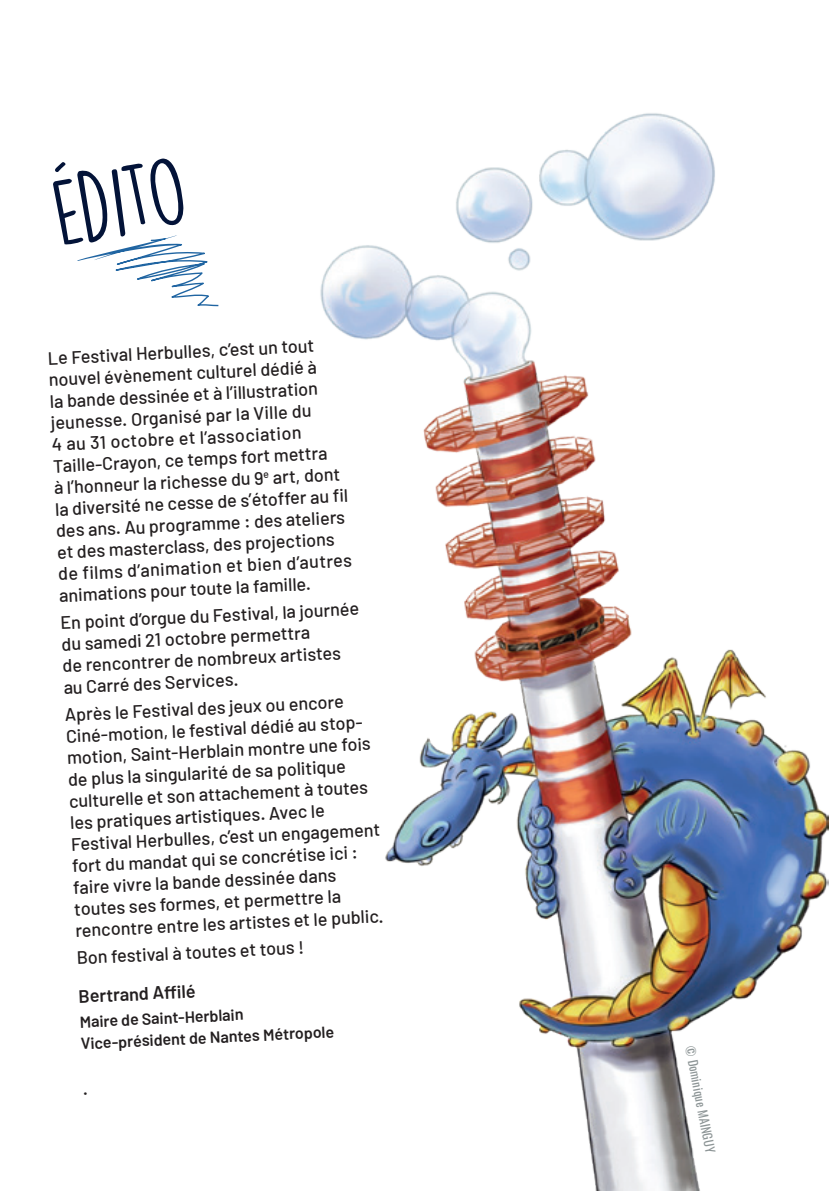
<style>
.page{position:relative;width:840px;height:1191px;background:#fff}
.page>*{position:absolute;margin:0;border:0;box-sizing:border-box;transform-origin:0 0}
.t1{font:86.4px "DK Lemon Yellow Sun";color:#031338}
.t2{font:500 18px/21.6px "Barlow";color:#231f20}
.t3{font:600 18px "Barlow";color:#231f20}
.t4{font:600 16px/21.8px "Barlow";color:#231f20}
.t5{font:12px "Oswald";color:#8d9596}
</style>
<div class="page">
<img style="left:320px;top:113px;width:508px;height:1078px">
<svg style="left:77px;top:235px;width:141px;height:71px"></svg>
<h1 class="t1" style="left:45px;top:161px;width:135px;rotate:-10deg">édito</h1>
<p class="t2" style="left:46px;top:348px;width:295px;rotate:-3deg">Le Festival Herbulles, c’est un tout nouvel évènement culturel dédié à<br>la bande dessinée et à l’illustration jeunesse. Organisé par la Ville du<br>4 au 31 octobre et l’association Taille-Crayon, ce temps fort mettra<br>à l’honneur la richesse du 9<sup>e</sup> art, dont la diversité ne cesse de s’étoffer au fi l des ans. Au programme : des ateliers et des masterclass, des projections de films d’animation et bien d’autres animations pour toute la famille.</p>
<p class="t2" style="left:60px;top:612px;width:301px;rotate:-3deg">En point d’orgue du Festival, la journée du samedi 21 octobre permettra<br>de rencontrer de nombreux artistes au Carré des Services.</p>
<p class="t2" style="left:63px;top:704px;width:311px;rotate:-3deg">Après le Festival des jeux ou encore Ciné-motion, le festival dédié au stop&shy;motion, Saint-Herblain montre une fois de plus la singularité de sa politique culturelle et son attachement à toutes les pratiques artistiques. Avec le Festival Herbulles, c’est un engagement fort du mandat qui se concrétise ici : faire vivre la bande dessinée dans toutes ses formes, et permettre la rencontre entre les artistes et le public.</p>
<p class="t2" style="left:76px;top:947px;width:229px;rotate:-3deg">Bon festival à toutes et tous !</p>
<p class="t3" style="left:78px;top:985px;width:119px;rotate:-3deg">Bertrand Affi lé</p>
<p class="t4" style="left:79px;top:1011px;width:255px;rotate:-3deg">Maire de Saint-Herblain<br>Vice-président de Nantes Métropole</p>
<p class="t5" style="left:700px;top:1044px;width:110px;rotate:79deg">© Dominique MAINGUY</p>
</div>
